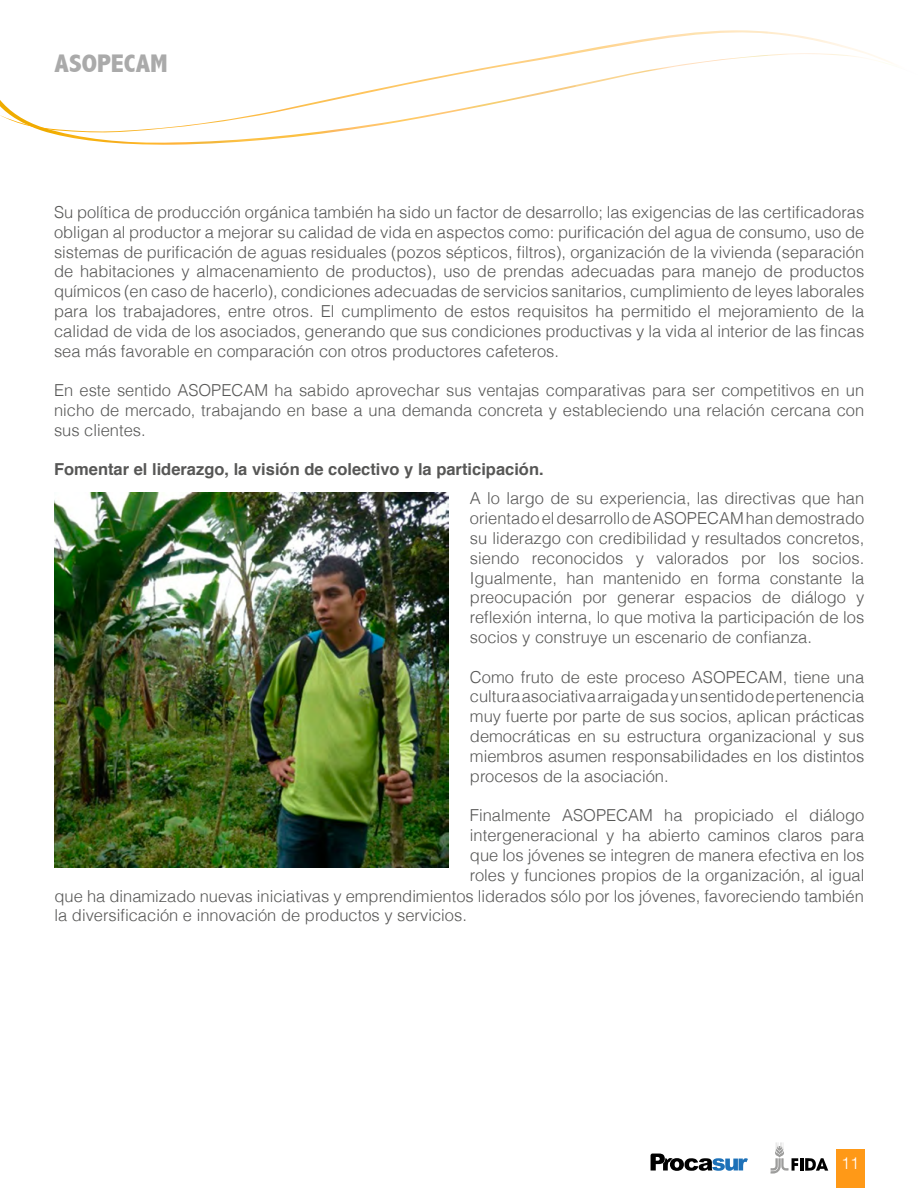
<style>
.page{position:relative;width:918px;height:1188px;background:#fff}
.page>*{position:absolute;margin:0;border:0;box-sizing:border-box;transform-origin:0 0}
.t1{font:800 condensed 25.5px "Abadi";color:#aaa;scale:1.09 1}
.t2{font:300 16.5px/19.8px "Helvetica";color:#575756;text-align:justify}
.t3{font:700 16.5px "Helvetica";color:#575756}
.t4{font:300 16.5px "Helvetica";color:#fff}
</style>
<div class="page">
<img style="left:50px;top:133px;width:276px;height:12px">
<img style="left:0;top:30px;width:893px;height:103px">
<svg style="left:651px;top:1154px;width:97px;height:17px"></svg>
<svg style="left:771px;top:1142px;width:57px;height:32px"></svg>
<div style="left:836px;top:1149px;width:28px;height:39px;background:#ff9917"></div>
<img style="left:54px;top:493px;width:394px;height:374px">
<h1 class="t1" style="left:55px;top:48px;width:105px">ASOPECAM</h1>
<p class="t2" style="left:54px;top:201px;width:812px">Su política de producción orgánica también ha sido un factor de desarrollo; las exigencias de las certificadoras obligan al productor a mejorar su calidad de vida en aspectos como: purificación del agua de consumo, uso de sistemas de purificación de aguas residuales (pozos sépticos, filtros), organización de la vivienda (separación de habitaciones y almacenamiento de productos), uso de prendas adecuadas para manejo de productos químicos (en caso de hacerlo), condiciones adecuadas de servicios sanitarios, cumplimiento de leyes laborales para los trabajadores, entre otros. El cumplimento de estos requisitos ha permitido el mejoramiento de la calidad de vida de los asociados, generando que sus condiciones productivas y la vida al interior de las fincas sea más favorable en comparación con otros productores cafeteros.</p>
<p class="t2" style="left:54px;top:380px;width:812px">En este sentido ASOPECAM ha sabido aprovechar sus ventajas comparativas para ser competitivos en un nicho de mercado, trabajando en base a una demanda concreta y estableciendo una relación cercana con sus clientes.</p>
<p class="t3" style="left:54px;top:456px;width:491px">Fomentar el liderazgo, la visión de colectivo y la participación.</p>
<p class="t2" style="left:470px;top:488px;width:396px">A lo largo de su experiencia, las directivas que han orientado el desarrollo de ASOPECAM han demostrado su liderazgo con credibilidad y resultados concretos, siendo reconocidos y valorados por los socios.<br>Igualmente, han mantenido en forma constante la preocupación por generar espacios de diálogo y reflexión interna, lo que motiva la participación de los socios y construye un escenario de confianza.</p>
<p class="t2" style="left:470px;top:666px;width:396px">Como fruto de este proceso ASOPECAM, tiene una cultura asociativa arraigada y un sentido de pertenencia muy fuerte por parte de sus socios, aplican prácticas democráticas en su estructura organizacional y sus miembros asumen responsabilidades en los distintos procesos de la asociación.</p>
<p class="t2" style="left:470px;top:805px;width:396px">Finalmente ASOPECAM ha propiciado el diálogo</p>
<p class="t2" style="left:470px;top:825px;width:396px">intergeneracional y ha abierto caminos claros para</p>
<p class="t2" style="left:470px;top:844px;width:396px">que los jóvenes se integren de manera efectiva en los</p>
<p class="t2" style="left:470px;top:864px;width:396px">roles y funciones propios de la organización, al igual</p>
<p class="t2" style="left:55px;top:885px;width:811px">que ha dinamizado nuevas iniciativas y emprendimientos liderados sólo por los jóvenes, favoreciendo también</p>
<p class="t2" style="left:55px;top:905px;width:414px">la diversificación e innovación de productos y servicios.</p>
<p class="t4" style="left:841px;top:1150px;width:20px">11</p>
</div>
